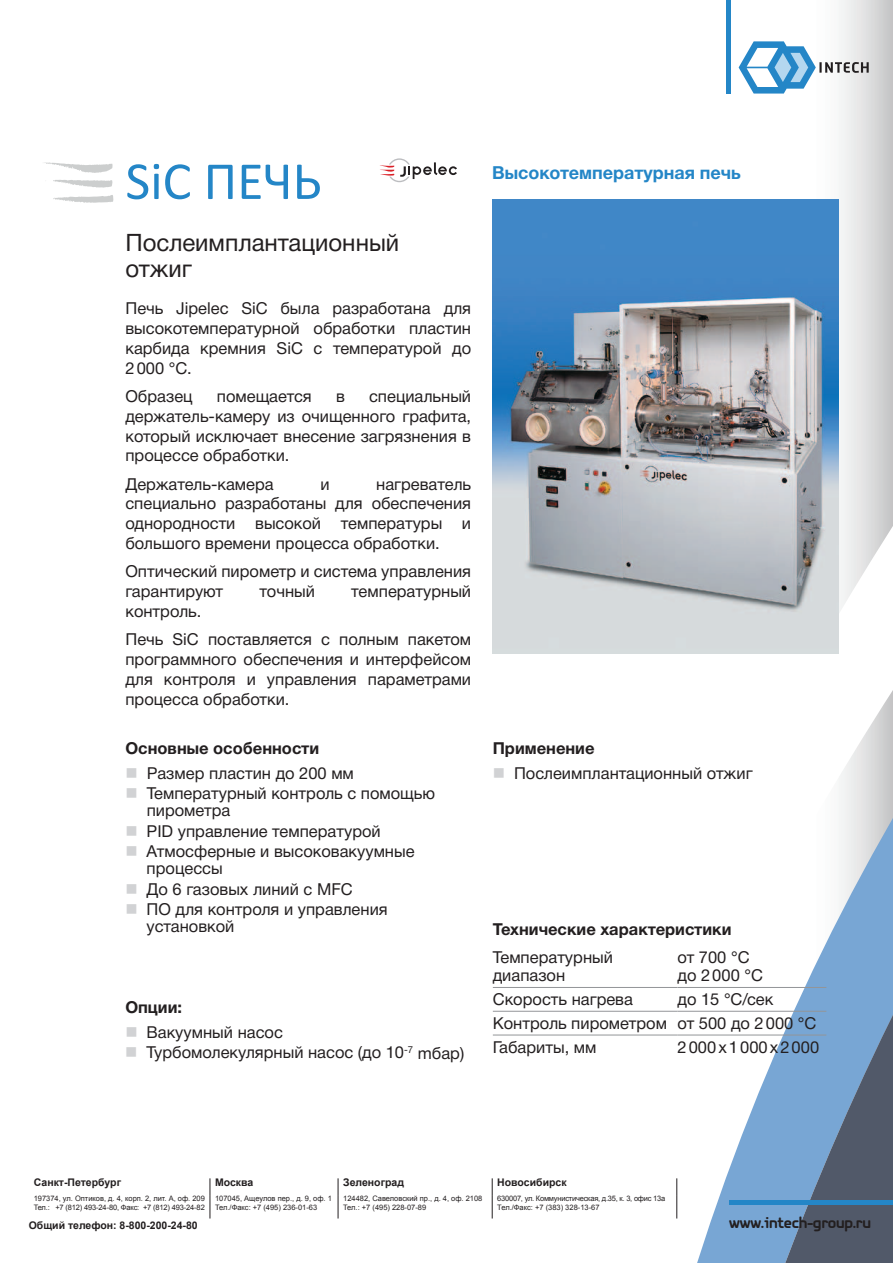
<style>
.page{position:relative;width:893px;height:1263px;background:#fff}
.page>*{position:absolute;margin:0;border:0;box-sizing:border-box;transform-origin:0 0}
.t1{font:54px "Calibri";color:#2486c7}
.t2{font:24px/26.4px "Helvetica Neue Cyr";color:#231f20}
.t3{font:700 18px "Helvetica Neue Cyr";color:#2486c7}
.t4{font:16.5px/19.8px "Helvetica Neue Cyr";color:#231f20}
.t5{font:700 16.5px "Helvetica Neue Cyr";color:#231f20}
.t6{font:700 16.5px "PF Isotext Pro";letter-spacing:-.02em;color:#231f20}
.t7{font:16.5px "Helvetica Neue Cyr";letter-spacing:.125em;color:#231f20}
.t8{font:700 10.5px "Arial";color:#231f20}
.t9{font:7.5px/9px "Arial";color:#231f20}
.t10{font:7.5px/9px "Arial";letter-spacing:-.03em;color:#231f20}
</style>
<div class="page">
<div style="left:804px;top:0;width:89px;height:1263px;background:linear-gradient(to right,#fff,#cccdcd)"></div>
<svg style="left:527px;top:653px;width:200px;height:610px"></svg>
<svg style="left:727px;top:307px;width:166px;height:956px"></svg>
<svg style="left:739px;top:41px;width:130px;height:53px"></svg>
<hr style="left:726px;top:0;width:4px;height:94px;background:#2486c7">
<hr style="left:729px;top:1201px;width:164px;height:4px;background:#2486c7">
<svg style="left:210px;top:1178px;width:1px;height:40px"></svg>
<svg style="left:338px;top:1178px;width:1px;height:40px"></svg>
<svg style="left:492px;top:1178px;width:1px;height:40px"></svg>
<svg style="left:676px;top:1178px;width:1px;height:40px"></svg>
<svg style="left:53px;top:180px;width:60px;height:23px"></svg>
<svg style="left:44px;top:162px;width:69px;height:11px"></svg>
<svg style="left:380px;top:158px;width:77px;height:24px"></svg>
<hr style="left:493px;top:1035px;width:184px;height:1px;background:#939598">
<hr style="left:677px;top:1035px;width:149px;height:1px;background:#939598">
<hr style="left:493px;top:987px;width:184px;height:1px;background:#939598">
<hr style="left:677px;top:987px;width:149px;height:1px;background:#939598">
<hr style="left:493px;top:1011px;width:184px;height:1px;background:#939598">
<hr style="left:677px;top:1011px;width:149px;height:1px;background:#939598">
<img style="left:492px;top:200px;width:347px;height:453px">
<h1 class="t1" style="left:125px;top:147px;width:197px">SiC ПЕЧЬ</h1>
<p class="t3" style="left:492px;top:162px;width:250px">Высокотемпературная печь</p>
<h2 class="t2" style="left:125px;top:230px;width:275px">Послеимплантационный отжиг</h2>
<p class="t4" style="left:125px;top:299px;width:347px;text-align:justify">Печь Jipelec SiC была разработана для высокотемпературной обработки пластин карбида кремния SiC с температурой до 2000 °C.</p>
<p class="t4" style="left:125px;top:386px;width:69px">Образец</p>
<p class="t4" style="left:217px;top:386px;width:96px">помещается</p>
<p class="t4" style="left:336px;top:386px;width:10px">в</p>
<p class="t4" style="left:125px;top:386px;width:347px;text-align:justify;text-indent:244px">специальный держатель-камеру из очищенного графита, который исключает внесение загрязнения в процессе обработки.</p>
<p class="t4" style="left:125px;top:474px;width:150px">Держатель-камера</p>
<p class="t4" style="left:320px;top:474px;width:11px">и</p>
<p class="t4" style="left:125px;top:474px;width:347px;text-align:justify;text-indent:251px">нагреватель специально разработаны для обеспечения однородности высокой температуры и большого времени процесса обработки.</p>
<p class="t4" style="left:125px;top:562px;width:347px">Оптический пирометр и система управления гарантируют</p>
<p class="t4" style="left:260px;top:582px;width:57px">точный</p>
<p class="t4" style="left:351px;top:582px;width:121px">температурный</p>
<p class="t4" style="left:125px;top:597px;width:347px;line-height:28.3px">контроль.<br>Печь SiC поставляется с полным пакетом</p>
<p class="t4" style="left:125px;top:649px;width:347px;text-align:justify">программного обеспечения и интерфейсом для контроля и управления параметрами процесса обработки.</p>
<p class="t5" style="left:125px;top:739px;width:195px">Основные особенности</p>
<p class="t4" style="left:147px;top:763px;width:290px;line-height:20.7px">Размер пластин до 200 мм<br>Температурный контроль с помощью</p>
<p class="t4" style="left:147px;top:800px;width:269px;line-height:20.7px">пирометра<br>PID управление температурой<br>Атмосферные и высоковакуумные</p>
<p class="t4" style="left:147px;top:858px;width:243px;line-height:20.7px">процессы<br>До 6 газовых линий с MFC<br>ПО для контроля и управления</p>
<p class="t4" style="left:147px;top:916px;width:89px">установкой</p>
<p class="t5" style="left:125px;top:998px;width:58px">Опции:</p>
<p class="t4" style="left:147px;top:1022px;width:319px;line-height:20.7px">Вакуумный насос<br>Турбомолекулярный насос (до 10<sup>-7</sup> mбар)</p>
<p class="t5" style="left:493px;top:739px;width:103px">Применение</p>
<p class="t4" style="left:514px;top:763px;width:240px">Послеимплантационный отжиг</p>
<p class="t5" style="left:493px;top:920px;width:240px">Технические характеристики</p>
<p class="t4" style="left:493px;top:949px;width:122px;line-height:18px">Температурный диапазон</p>
<p class="t4" style="left:677px;top:949px;width:87px;line-height:18px">от 700 °С до 2000 °С</p>
<p class="t4" style="left:493px;top:990px;width:142px">Скорость нагрева</p>
<p class="t4" style="left:493px;top:988px;width:325px;line-height:23.9px;text-indent:185px">до 15 °С/сек<br>Контроль пирометром от 500 до 2000 °С<br>Габариты, мм</p>
<p class="t7" style="left:677px;top:1038px;width:143px">2000х1000х2000</p>
<p class="t8" style="left:34px;top:1175px;width:89px">Санкт-Петербург</p>
<p class="t8" style="left:215px;top:1175px;width:40px">Москва</p>
<p class="t8" style="left:343px;top:1175px;width:62px">Зеленоград</p>
<p class="t8" style="left:497px;top:1175px;width:71px">Новосибирск</p>
<p class="t9" style="left:34px;top:1193px;width:173px">197374, ул. Оптиков, д. 4, корп. 2, лит. А, оф. 209<br>Тел.: +7 (812) 493-24-80, Факс: +7 (812) 493-24-82</p>
<p class="t9" style="left:215px;top:1193px;width:118px">107045, Ащеулов пер., д. 9, оф. 1<br>Тел./Факс: +7 (495) 236-01-63</p>
<p class="t9" style="left:343px;top:1193px;width:141px">124482, Савеловский пр., д. 4, оф. 2108<br>Тел.: +7 (495) 228-07-89</p>
<p class="t10" style="left:497px;top:1193px;width:169px">630007, ул. Коммунистическая, д.35, к. 3, офис 13а<br>Тел./Факс: +7 (383) 328-13-67</p>
<p class="t8" style="left:29px;top:1219px;width:171px">Общий телефон: 8-800-200-24-80</p>
<p class="t6" style="left:729px;top:1212px;width:143px">www.intech-group.ru</p>
</div>
